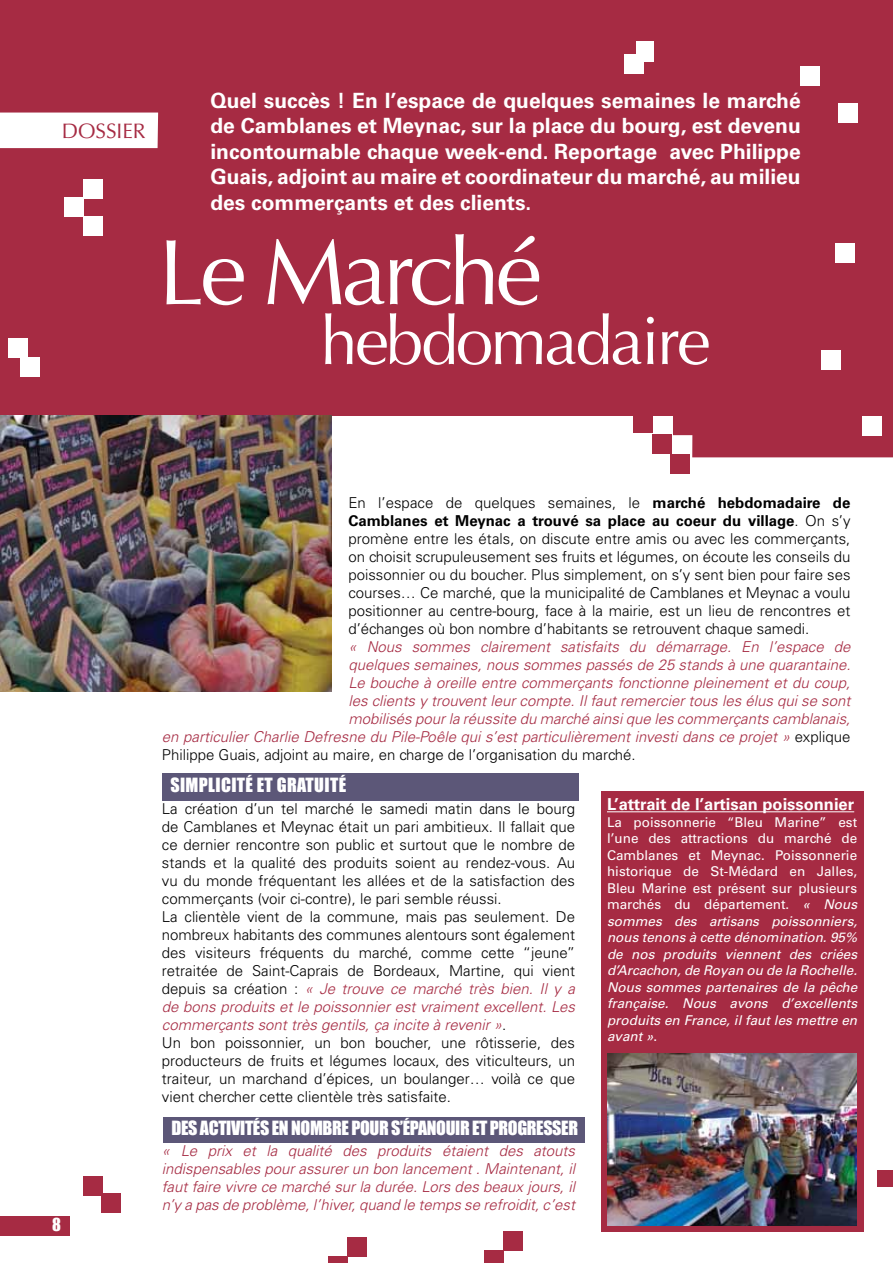
<style>
.page{position:relative;width:893px;height:1263px;background:#fff}
.page>*{position:absolute;margin:0;border:0;box-sizing:border-box;transform-origin:0 0}
.t1{font:93px "Optima";letter-spacing:-.05em;color:#fff}
.t2{font:67.5px "Optima";letter-spacing:-.04em;color:#fff}
.t3{font:700 21px/25.5px "Univers";color:#fff;text-align:justify}
.t4{font:21px "Optima";color:#a62b43}
.t5{font:18px "Impact";letter-spacing:-.02em;color:#fff}
.t6{font:700 16.5px "Univers";color:#fff}
.t7{font:16.5px "Impact";color:#fff}
.t8{font:300 15px/18px "Univers";color:#000;text-align:justify}
.t9{font:italic 300 15px/18px "Univers";color:#a62b43;text-align:justify}
.t10{font:italic 13.5px/16.5px "Univers";color:#fff;text-align:justify}
.s1{font-weight:700}
.s2{font-style:normal;color:#000}
.s3{font-style:italic;color:#a62b43}
.s4{font-style:normal}
</style>
<div class="page">
<div style="left:0;top:0;width:893px;height:415px;background:#a62b43"></div>
<div style="left:821px;top:350px;width:20px;height:19px;background:#fff"></div>
<div style="left:83px;top:179px;width:19px;height:19px;background:#fff"></div>
<div style="left:65px;top:198px;width:19px;height:19px;background:#fff"></div>
<div style="left:84px;top:217px;width:19px;height:19px;background:#fff"></div>
<div style="left:8px;top:339px;width:20px;height:19px;background:#fff"></div>
<div style="left:21px;top:357px;width:19px;height:19px;background:#fff"></div>
<div style="left:634px;top:414px;width:19px;height:19px;background:#a62b43"></div>
<div style="left:653px;top:434px;width:19px;height:19px;background:#a62b43"></div>
<div style="left:671px;top:454px;width:19px;height:19px;background:#a62b43"></div>
<div style="left:673px;top:415px;width:220px;height:42px;background:#a62b43"></div>
<div style="left:862px;top:417px;width:20px;height:19px;background:#fff"></div>
<div style="left:835px;top:244px;width:19px;height:19px;background:#fff"></div>
<div style="left:839px;top:103px;width:19px;height:20px;background:#fff"></div>
<div style="left:801px;top:67px;width:19px;height:19px;background:#fff"></div>
<div style="left:0;top:113px;width:158px;height:35px;background:#fff"></div>
<div style="left:0;top:1216px;width:70px;height:20px;background:#a62b43"></div>
<div style="left:329px;top:1256px;width:19px;height:7px;background:#a62b43"></div>
<div style="left:877px;top:1170px;width:16px;height:17px;background:#a62b43"></div>
<div style="left:102px;top:1193px;width:19px;height:19px;background:#a62b43"></div>
<div style="left:484px;top:1251px;width:19px;height:12px;background:#a62b43"></div>
<div style="left:503px;top:1231px;width:19px;height:20px;background:#a62b43"></div>
<div style="left:84px;top:1176px;width:19px;height:19px;background:#a62b43"></div>
<div style="left:624px;top:54px;width:19px;height:20px;background:#fff"></div>
<div style="left:636px;top:42px;width:18px;height:20px;background:#fff"></div>
<div style="left:348px;top:1237px;width:19px;height:19px;background:#a62b43"></div>
<div style="left:162px;top:774px;width:416px;height:27px;background:#5c5778"></div>
<div style="left:163px;top:1117px;width:422px;height:25px;background:#5c5778"></div>
<img style="left:0;top:415px;width:331px;height:277px">
<div style="left:601px;top:791px;width:262px;height:440px;background:#a62b43"></div>
<hr style="left:607px;top:811px;width:247px;height:1px;background:#fff">
<img style="left:607px;top:1054px;width:250px;height:171px">
<h3 class="t4" style="left:62px;top:119px;width:14px">doss</h3>
<h3 class="t4" style="left:117px;top:119px;width:18px">ier</h3>
<p class="t3" style="left:210px;top:88px;width:592px">Quel succès ! En l’espace de quelques semaines le marché de Camblanes et Meynac, sur la place du bourg, est devenu incontournable chaque week-end. Reportage avec Philippe Guais, adjoint au maire et coordinateur du marché, au milieu des commerçants et des clients.</p>
<h1 class="t1" style="left:158px;top:218px;width:385px">Le Marché</h1>
<h2 class="t2" style="left:320px;top:302px;width:392px">hebdomadaire</h2>
<p class="t7" style="left:52px;top:1215px;width:10px">8</p>
<p class="t8" style="left:348px;top:494px;width:504px">En l’espace de quelques semaines, le <span class="s1">marché hebdomadaire de Camblanes et Meynac a trouvé sa place au coeur du village</span>. On s’y promène entre les étals, on discute entre amis ou avec les commerçants, on choisit scrupuleusement ses fruits et légumes, on écoute les conseils du poissonnier ou du boucher. Plus simplement, on s’y sent bien pour faire ses courses… Ce marché, que la municipalité de Camblanes et Meynac a voulu positionner au centre-bourg, face à la mairie, est un lieu de rencontres et d’échanges où bon nombre d’habitants se retrouvent chaque samedi.</p>
<p class="t9" style="left:348px;top:638px;width:503px">« Nous sommes clairement satisfaits du démarrage. En l’espace de</p>
<p class="t9" style="left:348px;top:656px;width:504px">quelques semaines, nous sommes passés de 25 stands à une quarantaine.</p>
<p class="t9" style="left:348px;top:674px;width:503px">Le bouche à oreille entre commerçants fonctionne pleinement et du coup,</p>
<p class="t9" style="left:348px;top:692px;width:503px">les clients y trouvent leur compte. Il faut remercier tous les élus qui se sont</p>
<p class="t9" style="left:348px;top:710px;width:503px">mobilisés pour la réussite du marché ainsi que les commerçants camblanais,</p>
<p class="t9" style="left:162px;top:728px;width:690px">en particulier Charlie Defresne du Pile-Poêle qui s’est particulièrement investi dans ce projet » <span class="s2">explique</span></p>
<p class="t8" style="left:162px;top:746px;width:475px">Philippe Guais, adjoint au maire, en charge de l’organisation du marché.</p>
<p class="t5" style="left:170px;top:774px;width:47px">SIMPLICIT</p>
<p class="t5" style="left:246px;top:774px;width:102px">É ET GRATUITÉ</p>
<p class="t8" style="left:162px;top:800px;width:415px;text-align:left">La création d’un tel marché le samedi matin dans le bourg de Camblanes et Meynac était un pari ambitieux. Il fallait que ce dernier rencontre son public et surtout que le nombre de stands et la qualité des produits soient au rendez-vous. Au vu du monde fréquentant les allées et de la satisfaction des commerçants (voir ci-contre), le pari semble réussi.<br>La clientèle vient de la commune, mais pas seulement. De nombreux habitants des communes alentours sont également des visiteurs fréquents du marché, comme cette “jeune” retraitée de Saint-Caprais de Bordeaux, Martine, qui vient depuis sa création : <span class="s3">« Je trouve ce marché très bien. Il y a de bons produits et le poissonnier est vraiment excellent. Les commerçants sont très gentils, ça incite à revenir »</span>.<br>Un bon poissonnier, un bon boucher, une rôtisserie, des producteurs de fruits et légumes locaux, des viticulteurs, un traiteur, un marchand d’épices, un boulanger… voilà ce que vient chercher cette clientèle très satisfaite.</p>
<p class="t5" style="left:171px;top:1117px;width:38px">DES ACTIVIT</p>
<p class="t5" style="left:253px;top:1117px;width:293px">ÉS EN NOMBRE POUR S’ÉPANOUIR ET PROGRESSE</p>
<p class="t5" style="left:568px;top:1117px;width:11px">R</p>
<p class="t9" style="left:162px;top:1142px;width:415px">« Le prix et la qualité des produits étaient des atouts indispensables pour assurer un bon lancement . Maintenant, il faut faire vivre ce marché sur la durée. Lors des beaux jours, il n’y a pas de problème, l’hiver, quand le temps se refroidit, c’est</p>
<p class="t6" style="left:607px;top:795px;width:249px">L’attrait de l’artisan poissonnier</p>
<p class="t10" style="left:607px;top:814px;width:252px"><span class="s4">La poissonnerie “Bleu Marine” est l’une des attractions du marché de Camblanes et Meynac. Poissonnerie historique de St-Médard en Jalles, Bleu Marine est présent sur plusieurs marchés du département.</span> « Nous sommes des artisans poissonniers, nous tenons à cette dénomination. 95% de nos produits viennent des criées d’Arcachon, de Royan ou de la Rochelle.<br>Nous sommes partenaires de la pêche française. Nous avons d’excellents produits en France, il faut les mettre en avant »<span class="s4">.</span></p>
</div>
